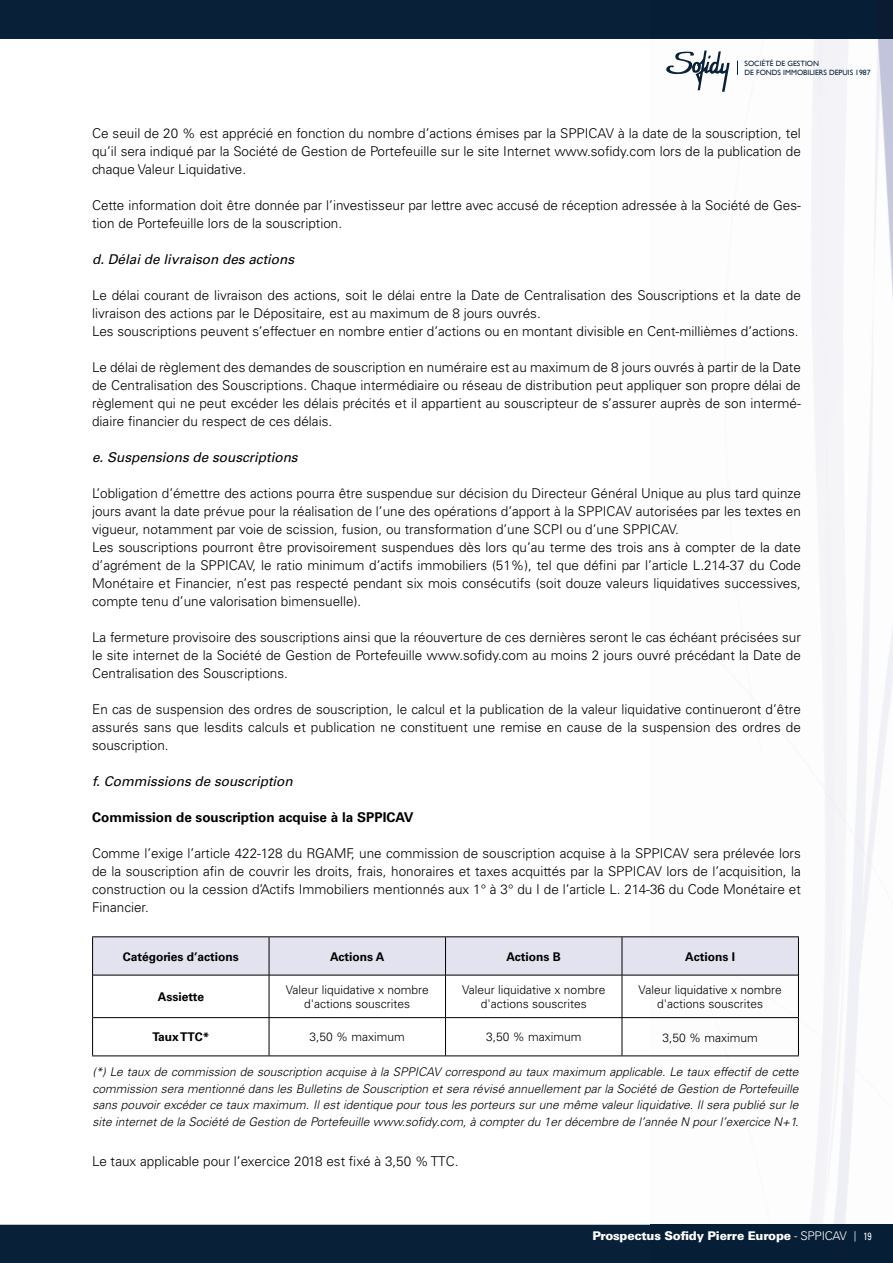
<style>
.page{position:relative;width:893px;height:1263px;background:#fff}
.page>*{position:absolute;margin:0;border:0;box-sizing:border-box;transform-origin:0 0}
.t1{font:300 13.5px/18px "Univers";color:#000;text-align:justify}
.t2{font:italic 13.5px "Univers";color:#000}
.t3{font:700 13.5px "Univers";color:#000}
.t4{font:italic 300 12px/16.5px "Univers";color:#000;text-align:justify}
.t5{font:300 12px/14.4px "Univers";color:#000;text-align:center}
.t6{font:700 12px "Univers";color:#000}
.t7{font:900 12px "Univers";letter-spacing:-.02em;color:#fff}
.t8{font:7.65px/9.1px "Gill Sans";color:#092139}
.s1{font-weight:300}
.s2{font-weight:400;font-stretch:condensed;font-size:10.5px}
</style>
<div class="page">
<img style="left:651px;top:349px;width:242px;height:876px">
<img style="left:651px;top:0;width:242px;height:349px">
<div style="left:0;top:0;width:651px;height:38px;background:#092138"></div>
<div style="left:0;top:1225px;width:893px;height:38px;background:#092138"></div>
<svg style="left:665px;top:51px;width:65px;height:41px"></svg>
<svg style="left:737px;top:61px;width:1px;height:14px"></svg>
<div style="left:93px;top:937px;width:705px;height:38px;background:#e2e3ef"></div>
<hr style="left:92px;top:936px;width:177px;height:1px;background:#000">
<hr style="left:92px;top:937px;width:1px;height:38px;background:#000">
<hr style="left:269px;top:936px;width:530px;height:1px;background:#000">
<hr style="left:798px;top:937px;width:1px;height:38px;background:#000">
<hr style="left:92px;top:975px;width:1px;height:42px;background:#000">
<hr style="left:798px;top:975px;width:1px;height:42px;background:#000">
<hr style="left:92px;top:1017px;width:1px;height:38px;background:#000">
<hr style="left:798px;top:1017px;width:1px;height:38px;background:#000">
<hr style="left:92px;top:1055px;width:707px;height:1px;background:#000">
<hr style="left:269px;top:937px;width:1px;height:38px;background:#000">
<hr style="left:445px;top:937px;width:1px;height:38px;background:#000">
<hr style="left:622px;top:937px;width:1px;height:38px;background:#000">
<hr style="left:93px;top:975px;width:352px;height:1px;background:#000">
<hr style="left:269px;top:975px;width:1px;height:42px;background:#000">
<hr style="left:445px;top:975px;width:177px;height:1px;background:#000">
<hr style="left:445px;top:975px;width:1px;height:42px;background:#000">
<hr style="left:622px;top:975px;width:176px;height:1px;background:#000">
<hr style="left:622px;top:975px;width:1px;height:42px;background:#000">
<hr style="left:93px;top:1017px;width:352px;height:1px;background:#000">
<hr style="left:269px;top:1018px;width:1px;height:37px;background:#000">
<hr style="left:445px;top:1017px;width:177px;height:1px;background:#000">
<hr style="left:445px;top:1018px;width:1px;height:37px;background:#000">
<hr style="left:622px;top:1017px;width:176px;height:1px;background:#000">
<hr style="left:622px;top:1018px;width:1px;height:37px;background:#000">
<p class="t8" style="left:744px;top:59px;width:127px">SOCIÉTÉ DE GESTION<br>DE FONDS IMMOBILIERS DEPUIS 1987</p>
<p class="t1" style="left:92px;top:126px;width:710px">Ce seuil de 20 % est apprécié en fonction du nombre d’actions émises par la SPPICAV à la date de la souscription, tel qu’il sera indiqué par la Société de Gestion de Portefeuille sur le site Internet www.sofidy.com lors de la publication de chaque Valeur Liquidative.</p>
<p class="t1" style="left:92px;top:198px;width:710px">Cette information doit être donnée par l’investisseur par lettre avec accusé de réception adressée à la Société de Ges&shy;tion de Portefeuille lors de la souscription.</p>
<p class="t2" style="left:92px;top:255px;width:204px">d. Délai de livraison des actions</p>
<p class="t1" style="left:92px;top:288px;width:710px;text-align:left">Le délai courant de livraison des actions, soit le délai entre la Date de Centralisation des Souscriptions et la date de livraison des actions par le Dépositaire, est au maximum de 8 jours ouvrés.<br>Les souscriptions peuvent s’effectuer en nombre entier d’actions ou en montant divisible en Cent-millièmes d’actions.</p>
<p class="t1" style="left:92px;top:360px;width:710px">Le délai de règlement des demandes de souscription en numéraire est au maximum de 8 jours ouvrés à partir de la Date de Centralisation des Souscriptions. Chaque intermédiaire ou réseau de distribution peut appliquer son propre délai de règlement qui ne peut excéder les délais précités et il appartient au souscripteur de s’assurer auprès de son intermé&shy;diaire financier du respect de ces délais.</p>
<p class="t2" style="left:92px;top:453px;width:207px">e. Suspensions de souscriptions</p>
<p class="t1" style="left:92px;top:486px;width:710px;text-align:left">L’obligation d’émettre des actions pourra être suspendue sur décision du Directeur Général Unique au plus tard quinze jours avant la date prévue pour la réalisation de l’une des opérations d’apport à la SPPICAV autorisées par les textes en vigueur, notamment par voie de scission, fusion, ou transformation d’une SCPI ou d’une SPPICAV.<br>Les souscriptions pourront être provisoirement suspendues dès lors qu’au terme des trois ans à compter de la date d’agrément de la SPPICAV, le ratio minimum d’actifs immobiliers (51%), tel que défini par l’article L.214-37 du Code Monétaire et Financier, n’est pas respecté pendant six mois consécutifs (soit douze valeurs liquidatives successives, compte tenu d’une valorisation bimensuelle).</p>
<p class="t1" style="left:92px;top:630px;width:710px">La fermeture provisoire des souscriptions ainsi que la réouverture de ces dernières seront le cas échéant précisées sur le site internet de la Société de Gestion de Portefeuille www.sofidy.com au moins 2 jours ouvré précédant la Date de Centralisation des Souscriptions.</p>
<p class="t1" style="left:92px;top:702px;width:710px">En cas de suspension des ordres de souscription, le calcul et la publication de la valeur liquidative continueront d’être assurés sans que lesdits calculs et publication ne constituent une remise en cause de la suspension des ordres de souscription.</p>
<p class="t2" style="left:92px;top:777px;width:202px">f. Commissions de souscription</p>
<p class="t3" style="left:92px;top:813px;width:323px">Commission de souscription acquise à la SPPICAV</p>
<p class="t1" style="left:92px;top:846px;width:710px">Comme l’exige l’article 422-128 du RGAMF, une commission de souscription acquise à la SPPICAV sera prélevée lors de la souscription afin de couvrir les droits, frais, honoraires et taxes acquittés par la SPPICAV lors de l’acquisition, la construction ou la cession d’Actifs Immobiliers mentionnés aux 1° à 3° du I de l’article L. 214-36 du Code Monétaire et Financier.</p>
<p class="t6" style="left:123px;top:952px;width:117px">Catégories d’actions</p>
<p class="t6" style="left:330px;top:952px;width:56px">Actions A</p>
<p class="t6" style="left:507px;top:952px;width:56px">Actions B</p>
<p class="t6" style="left:685px;top:952px;width:51px">Actions I</p>
<p class="t6" style="left:158px;top:992px;width:48px">Assiette</p>
<p class="t5" style="left:286px;top:983px;width:145px">Valeur liquidative x nombre d'actions souscrites</p>
<p class="t5" style="left:462px;top:983px;width:145px">Valeur liquidative x nombre d'actions souscrites</p>
<p class="t5" style="left:639px;top:983px;width:145px">Valeur liquidative x nombre d'actions souscrites</p>
<p class="t6" style="left:152px;top:1032px;width:58px">Taux TTC*</p>
<p class="t5" style="left:310px;top:1031px;width:97px">3,50 % maximum</p>
<p class="t5" style="left:486px;top:1031px;width:97px">3,50 % maximum</p>
<p class="t5" style="left:662px;top:1031px;width:97px">3,50 % maximum</p>
<p class="t4" style="left:93px;top:1065px;width:707px">(*) Le taux de commission de souscription acquise à la SPPICAV correspond au taux maximum applicable. Le taux effectif de cette commission sera mentionné dans les Bulletins de Souscription et sera révisé annuellement par la Société de Gestion de Portefeuille sans pouvoir excéder ce taux maximum. Il est identique pour tous les porteurs sur une même valeur liquidative. Il sera publié sur le site internet de la Société de Gestion de Portefeuille www.sofidy.com, à compter du 1er décembre de l’année N pour l’exercice N+1.</p>
<p class="t1" style="left:92px;top:1153px;width:368px">Le taux applicable pour l’exercice 2018 est fixé à 3,50 % TTC.</p>
<p class="t7" style="left:592px;top:1232px;width:281px">Prospectus Sofidy Pierre Europe <span class="s1">- SPPICAV</span> <span class="s2">| 19</span></p>
</div>
